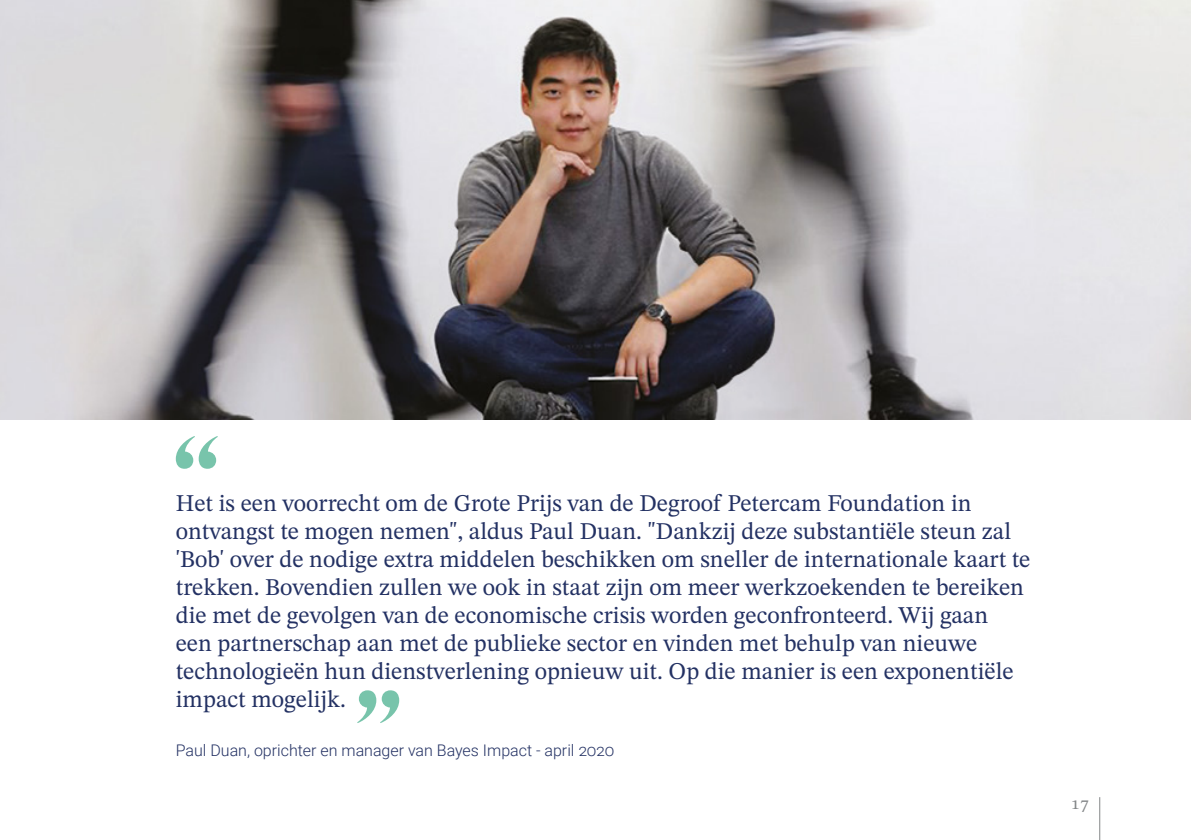
<style>
.page{position:relative;width:1191px;height:840px;background:#fff}
.page>*{position:absolute;margin:0;border:0;box-sizing:border-box;transform-origin:0 0}
.Quote_TK{font:24px/28px "STIX Two Text";color:#233163}
.t1{font:18px "STIX Two Text";color:#838688}
.Quote_nom_TK{font:300 16px "Roboto";color:#233163}
</style>
<div class="page">
<hr style="left:1099px;top:796px;width:1px;height:43px;background:#838688">
<img style="left:0;top:0;width:1191px;height:420px">
<svg style="left:176px;top:436px;width:42px;height:32px"></svg>
<svg style="left:358px;top:690px;width:41px;height:32px"></svg>
<p class="Quote_TK" style="left:176px;top:488px;width:856px">Het is een voorrecht om de Grote Prijs van de Degroof Petercam Foundation in ontvangst te mogen nemen", aldus Paul Duan. "Dankzij deze substantiële steun zal 'Bob' over de nodige extra middelen beschikken om sneller de internationale kaart te trekken. Bovendien zullen we ook in staat zijn om meer werkzoekenden te bereiken die met de gevolgen van de economische crisis worden geconfronteerd. Wij gaan<br>een partnerschap aan met de publieke sector en vinden met behulp van nieuwe technologieën hun dienstverlening opnieuw uit. Op die manier is een exponentiële impact mogelijk.</p>
<p class="Quote_nom_TK" style="left:176px;top:738px;width:439px">Paul Duan, oprichter en manager van Bayes Impact - april 2020</p>
<p class="t1" style="left:1071px;top:789px;width:19px">17</p>
</div>
